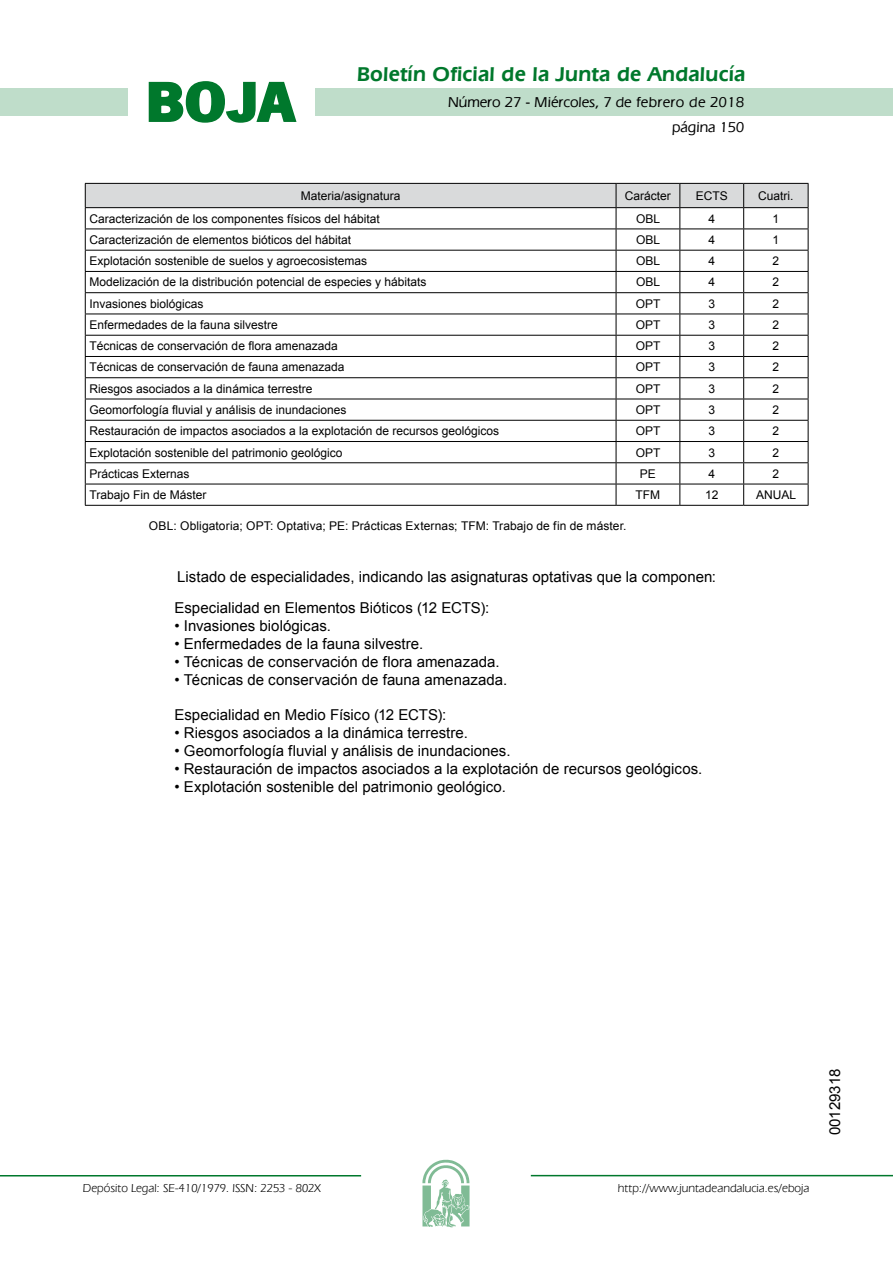
<style>
.page{position:relative;width:893px;height:1263px;background:#fff}
.page>*{position:absolute;margin:0;border:0;box-sizing:border-box;transform-origin:0 0}
.t1{font:700 57.75px "News Got T";color:#00782c;scale:1.14 1}
.t2{font:600 21px "Eras IT Cby BT";letter-spacing:.01em;color:#00782c}
.t3{font:15px/30.8px "Arial";color:#000}
.t4{font:500 15px/24.5px "Eras IT Cby BT";color:#000;text-align:right}
.t5{font:12px "Arial";color:#000}
.t6{font:12px "Eras IT Cby BT";color:#000}
</style>
<div class="page">
<div style="left:315px;top:88px;width:577px;height:28px;background:#bfddca"></div>
<div style="left:0;top:88px;width:128px;height:28px;background:#bfddca"></div>
<hr style="left:0;top:1175px;width:361px;height:2px;background:#00782c">
<svg style="left:422px;top:1159px;width:47px;height:68px"></svg>
<hr style="left:531px;top:1175px;width:361px;height:1px;background:#00782c">
<svg style="left:148px;top:81px;width:149px;height:42px"></svg>
<svg style="left:85px;top:183px;width:723px;height:322px"></svg>
<hr style="left:85px;top:505px;width:531px;height:1px;background:#000">
<hr style="left:616px;top:505px;width:64px;height:1px;background:#000">
<hr style="left:680px;top:505px;width:63px;height:1px;background:#000">
<hr style="left:743px;top:505px;width:65px;height:1px;background:#000">
<h1 class="t1" style="left:145px;top:68px;width:133px">BOJA</h1>
<h2 class="t2" style="left:357px;top:62px;width:390px">Boletín Oficial de la Junta de Andalucía</h2>
<p class="t4" style="left:448px;top:90px;width:298px">Número 27 - Miércoles, 7 de febrero de 2018 página 150</p>
<p class="t5" style="left:301px;top:188px;width:101px">Materia/asignatura</p>
<p class="t5" style="left:625px;top:188px;width:48px">Carácter</p>
<p class="t5" style="left:695px;top:188px;width:34px">ECTS</p>
<p class="t5" style="left:758px;top:188px;width:37px">Cuatri.</p>
<p class="t5" style="left:89px;top:211px;width:292px">Caracterización de los componentes físicos del hábitat</p>
<p class="t5" style="left:636px;top:211px;width:26px">OBL</p>
<p class="t5" style="left:708px;top:211px;width:8px">4</p>
<p class="t5" style="left:772px;top:211px;width:8px">1</p>
<p class="t5" style="left:89px;top:232px;width:263px">Caracterización de elementos bióticos del hábitat</p>
<p class="t5" style="left:636px;top:232px;width:26px">OBL</p>
<p class="t5" style="left:708px;top:232px;width:8px">4</p>
<p class="t5" style="left:772px;top:232px;width:8px">1</p>
<p class="t5" style="left:89px;top:253px;width:279px">Explotación sostenible de suelos y agroecosistemas</p>
<p class="t5" style="left:636px;top:253px;width:26px">OBL</p>
<p class="t5" style="left:708px;top:253px;width:8px">4</p>
<p class="t5" style="left:772px;top:253px;width:8px">2</p>
<p class="t5" style="left:89px;top:274px;width:338px">Modelización de la distribución potencial de especies y hábitats</p>
<p class="t5" style="left:636px;top:274px;width:26px">OBL</p>
<p class="t5" style="left:708px;top:274px;width:8px">4</p>
<p class="t5" style="left:772px;top:274px;width:8px">2</p>
<p class="t5" style="left:89px;top:296px;width:116px">Invasiones biológicas</p>
<p class="t5" style="left:635px;top:296px;width:26px">OPT</p>
<p class="t5" style="left:708px;top:296px;width:8px">3</p>
<p class="t5" style="left:772px;top:296px;width:8px">2</p>
<p class="t5" style="left:89px;top:317px;width:190px">Enfermedades de la fauna silvestre</p>
<p class="t5" style="left:635px;top:317px;width:26px">OPT</p>
<p class="t5" style="left:708px;top:317px;width:8px">3</p>
<p class="t5" style="left:772px;top:317px;width:8px">2</p>
<p class="t5" style="left:89px;top:338px;width:250px">Técnicas de conservación de flora amenazada</p>
<p class="t5" style="left:635px;top:338px;width:26px">OPT</p>
<p class="t5" style="left:708px;top:338px;width:8px">3</p>
<p class="t5" style="left:772px;top:338px;width:8px">2</p>
<p class="t5" style="left:89px;top:359px;width:256px">Técnicas de conservación de fauna amenazada</p>
<p class="t5" style="left:635px;top:359px;width:26px">OPT</p>
<p class="t5" style="left:708px;top:359px;width:8px">3</p>
<p class="t5" style="left:772px;top:359px;width:8px">2</p>
<p class="t5" style="left:89px;top:381px;width:224px">Riesgos asociados a la dinámica terrestre</p>
<p class="t5" style="left:635px;top:381px;width:26px">OPT</p>
<p class="t5" style="left:708px;top:381px;width:8px">3</p>
<p class="t5" style="left:772px;top:381px;width:8px">2</p>
<p class="t5" style="left:89px;top:402px;width:258px">Geomorfología fluvial y análisis de inundaciones</p>
<p class="t5" style="left:635px;top:402px;width:26px">OPT</p>
<p class="t5" style="left:708px;top:402px;width:8px">3</p>
<p class="t5" style="left:772px;top:402px;width:8px">2</p>
<p class="t5" style="left:89px;top:423px;width:411px">Restauración de impactos asociados a la explotación de recursos geológicos</p>
<p class="t5" style="left:635px;top:423px;width:26px">OPT</p>
<p class="t5" style="left:708px;top:423px;width:8px">3</p>
<p class="t5" style="left:772px;top:423px;width:8px">2</p>
<p class="t5" style="left:89px;top:444px;width:254px">Explotación sostenible del patrimonio geológico</p>
<p class="t5" style="left:635px;top:444px;width:26px">OPT</p>
<p class="t5" style="left:708px;top:444px;width:8px">3</p>
<p class="t5" style="left:772px;top:444px;width:8px">2</p>
<p class="t5" style="left:89px;top:466px;width:102px">Prácticas Externas</p>
<p class="t5" style="left:640px;top:466px;width:18px">PE</p>
<p class="t5" style="left:708px;top:466px;width:8px">4</p>
<p class="t5" style="left:772px;top:466px;width:8px">2</p>
<p class="t5" style="left:89px;top:487px;width:118px">Trabajo Fin de Máster</p>
<p class="t5" style="left:635px;top:487px;width:26px">TFM</p>
<p class="t5" style="left:705px;top:487px;width:15px">12</p>
<p class="t5" style="left:756px;top:487px;width:42px">ANUAL</p>
<p class="t5" style="left:149px;top:518px;width:479px">OBL: Obligatoria; OPT: Optativa; PE: Prácticas Externas; TFM: Trabajo de fin de máster.</p>
<p class="t3" style="left:174px;top:561px;width:543px">Listado de especialidades, indicando las asignaturas optativas que la componen:<br>Especialidad en Elementos Bióticos (12 ECTS):</p>
<p class="t3" style="left:174px;top:610px;width:158px">• Invasiones biológicas.</p>
<p class="t3" style="left:174px;top:628px;width:250px">• Enfermedades de la fauna silvestre.</p>
<p class="t3" style="left:174px;top:646px;width:327px">• Técnicas de conservación de flora amenazada.</p>
<p class="t3" style="left:174px;top:664px;width:334px">• Técnicas de conservación de fauna amenazada.</p>
<p class="t3" style="left:174px;top:699px;width:273px">Especialidad en Medio Físico (12 ECTS):</p>
<p class="t3" style="left:174px;top:717px;width:295px">• Riesgos asociados a la dinámica terrestre.</p>
<p class="t3" style="left:174px;top:735px;width:337px">• Geomorfología fluvial y análisis de inundaciones.</p>
<p class="t3" style="left:174px;top:753px;width:529px">• Restauración de impactos asociados a la explotación de recursos geológicos.</p>
<p class="t3" style="left:174px;top:771px;width:333px">• Explotación sostenible del patrimonio geológico.</p>
<p class="t6" style="left:83px;top:1181px;width:239px">Depósito Legal: SE-410/1979. ISSN: 2253 - 802X</p>
<p class="t6" style="left:618px;top:1181px;width:193px">http://www.juntadeandalucia.es/eboja</p>
<p class="t3" style="left:819px;top:1135px;width:68px;rotate:-90deg">00129318</p>
</div>
